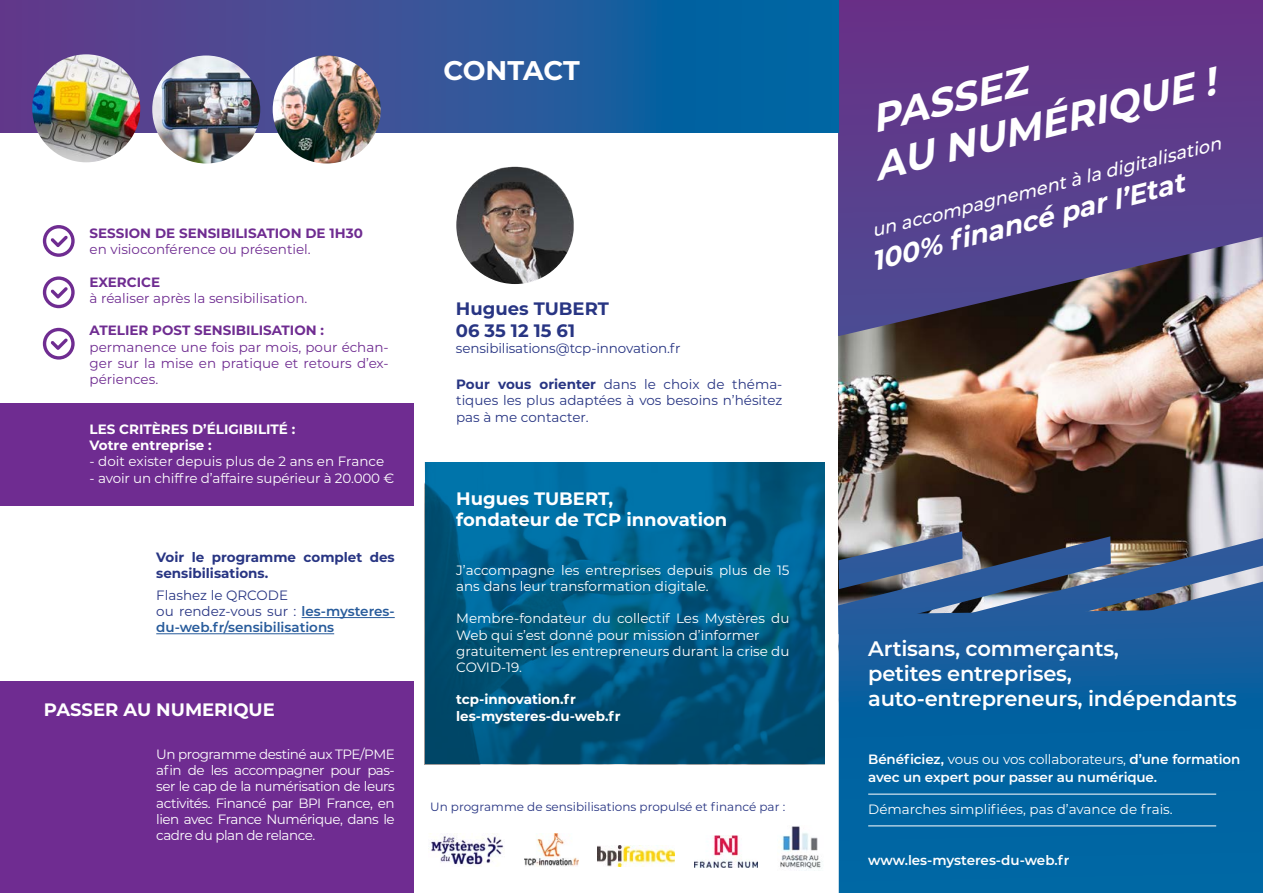
<style>
.page{position:relative;width:1263px;height:893px;background:#fff}
.page>*{position:absolute;margin:0;border:0;box-sizing:border-box;transform-origin:0 0}
.t1{font:italic 700 39px/46.3px "Montserrat";color:#fff}
.t2{font:italic 700 27px "Montserrat";color:#fff}
.t3{font:700 27px "Montserrat";letter-spacing:-.01em;color:#fff}
.t4{font:600 21px/25.2px "Montserrat";letter-spacing:-.01em;color:#fff}
.t5{font:700 18px/21.6px "Montserrat";color:#fff}
.t6{font:italic 500 18px "Montserrat";color:#fff}
.t7{font:700 18px/21.6px "Montserrat";color:#283583}
.t8{font:13.5px/16.2px "Montserrat";color:#fff}
.t9{font:13.5px/16.2px "Montserrat";color:#6f2c91;text-align:justify}
.t10{font:13.5px/16.2px "Montserrat";color:#283583;text-align:justify}
.t11{font:600 13.5px/18px "Montserrat";letter-spacing:-.01em;color:#fff}
.t12{font:700 13.5px/16.2px "Montserrat";color:#fff}
.t13{font:600 13.5px/16.2px "Montserrat";color:#275b9b}
.t14{font:700 13.5px "Montserrat";color:#6f2c91}
.t15{font:700 13.5px/16.2px "Montserrat";color:#283583}
.t16{font:12px "Montserrat";color:#283583}
.s1{font-weight:700}
.s2{font-weight:400;color:#283583}
.s3{font-weight:400}
</style>
<div class="page">
<img style="left:838px;top:336px;width:425px;height:195px">
<svg style="left:838px;top:0;width:425px;height:336px;background:#5e4185"></svg>
<div style="left:838px;top:697px;width:425px;height:196px;background:#0065a2"></div>
<svg style="left:838px;top:531px;width:425px;height:166px;background:#356393"></svg>
<svg style="left:0;top:0;width:838px;height:133px;background:#2c5599"></svg>
<img style="left:273px;top:56px;width:108px;height:107px;border-radius:54px">
<img style="left:152px;top:56px;width:108px;height:107px;border-radius:54px">
<img style="left:32px;top:54px;width:108px;height:108px;border-radius:54px">
<img style="left:425px;top:462px;width:399px;height:302px">
<img style="left:456px;top:166px;width:118px;height:118px;border-radius:59px">
<img style="left:780px;top:826px;width:41px;height:44px">
<img style="left:694px;top:836px;width:64px;height:31px">
<img style="left:524px;top:833px;width:54px;height:33px">
<img style="left:431px;top:834px;width:73px;height:33px">
<img style="left:597px;top:845px;width:78px;height:21px">
<svg style="left:43px;top:225px;width:32px;height:32px"></svg>
<svg style="left:43px;top:276px;width:32px;height:32px"></svg>
<svg style="left:43px;top:328px;width:32px;height:32px"></svg>
<div style="left:0;top:403px;width:414px;height:102px;background:#6f2c91"></div>
<hr style="left:302px;top:617px;width:93px;height:1px;background:#275b9b">
<hr style="left:156px;top:633px;width:178px;height:1px;background:#275b9b">
<div style="left:0;top:681px;width:414px;height:212px;background:#6f2c91"></div>
<hr style="left:868px;top:794px;width:348px;height:1px;background:#fff">
<hr style="left:868px;top:825px;width:348px;height:1px;background:#fff">
<h2 class="t3" style="left:443px;top:51px;width:138px">CONTACT</h2>
<p class="t14" style="left:90px;top:224px;width:275px">SESSION DE SENSIBILISATION DE 1H30</p>
<p class="t9" style="left:90px;top:241px;width:223px">en visioconférence ou présentiel.</p>
<p class="t14" style="left:90px;top:272px;width:72px">EXERCICE</p>
<p class="t9" style="left:90px;top:290px;width:219px">à réaliser après la sensibilisation.</p>
<p class="t14" style="left:90px;top:321px;width:236px">ATELIER POST SENSIBILISATION :</p>
<p class="t9" style="left:90px;top:338px;width:301px">permanence une fois par mois, pour échan&shy;ger sur la mise en pratique et retours d’ex&shy;périences.</p>
<p class="t12" style="left:90px;top:420px;width:207px">LES CRITÈRES D’ÉLIGIBILITÉ :<br>Votre entreprise :</p>
<p class="t8" style="left:90px;top:453px;width:296px">- doit exister depuis plus de 2 ans en France</p>
<p class="t8" style="left:90px;top:469px;width:306px">- avoir un chiffre d’affaire supérieur à 20.000 €</p>
<h3 class="t7" style="left:456px;top:297px;width:154px">Hugues TUBERT<br>06 35 12 15 61</h3>
<p class="t10" style="left:456px;top:340px;width:226px">sensibilisations@tcp-innovation.fr</p>
<p class="t10" style="left:456px;top:376px;width:328px"><span class="s1">Pour vous orienter</span> dans le choix de théma&shy;tiques les plus adaptées à vos besoins n’hésitez pas à me contacter.</p>
<h3 class="t5" style="left:456px;top:487px;width:273px">Hugues TUBERT,<br>fondateur de TCP innovation</h3>
<p class="t8" style="left:456px;top:561px;width:335px">J’accompagne les entreprises depuis plus de 15 ans dans leur transformation digitale.</p>
<p class="t8" style="left:456px;top:610px;width:335px">Membre-fondateur du collectif Les Mystères du Web qui s’est donné pour mission d’informer gratuitement les entrepreneurs durant la crise du COVID-19.</p>
<p class="t12" style="left:456px;top:691px;width:121px">tcp-innovation.fr</p>
<p class="t15" style="left:156px;top:548px;width:240px">Voir le programme complet des sensibilisations.</p>
<p class="t13" style="left:156px;top:586px;width:240px"><span class="s2">Flashez le QRCODE<br>ou rendez-vous sur :</span> les-mysteres&shy;du-web.fr/sensibilisations</p>
<h3 class="t5" style="left:44px;top:698px;width:232px">PASSER AU NUMERIQUE</h3>
<p class="t12" style="left:456px;top:707px;width:166px">les-mysteres-du-web.fr</p>
<p class="t8" style="left:156px;top:746px;width:240px;text-align:justify">Un programme destiné aux TPE/PME afin de les accompagner pour pas&shy;ser le cap de la numérisation de leurs activités. Financé par BPI France, en lien avec France Numérique, dans le cadre du plan de relance.</p>
<p class="t16" style="left:430px;top:798px;width:356px">Un programme de sensibilisations propulsé et financé par :</p>
<h1 class="t1" style="left:857px;top:97px;width:352px;rotate:-14deg">PASSEZ<br>AU NUMÉRIQUE !</h1>
<h3 class="t6" style="left:869px;top:218px;width:361px;rotate:-14deg">un accompagnement à la digitalisation</h3>
<h2 class="t2" style="left:867px;top:242px;width:323px;rotate:-14deg">100% fi nancé par l’Etat</h2>
<h3 class="t4" style="left:868px;top:635px;width:370px">Artisans, commerçants,<br>petites entreprises, auto-entrepreneurs, indépendants</h3>
<p class="t11" style="left:868px;top:750px;width:374px">Bénéficiez, <span class="s3">vous ou vos collaborateurs,</span> d’une formation avec un expert pour passer au numérique.</p>
<p class="t8" style="left:868px;top:801px;width:306px">Démarches simplifiées, pas d’avance de frais.</p>
<p class="t11" style="left:868px;top:851px;width:203px">www.les-mysteres-du-web.fr</p>
</div>
